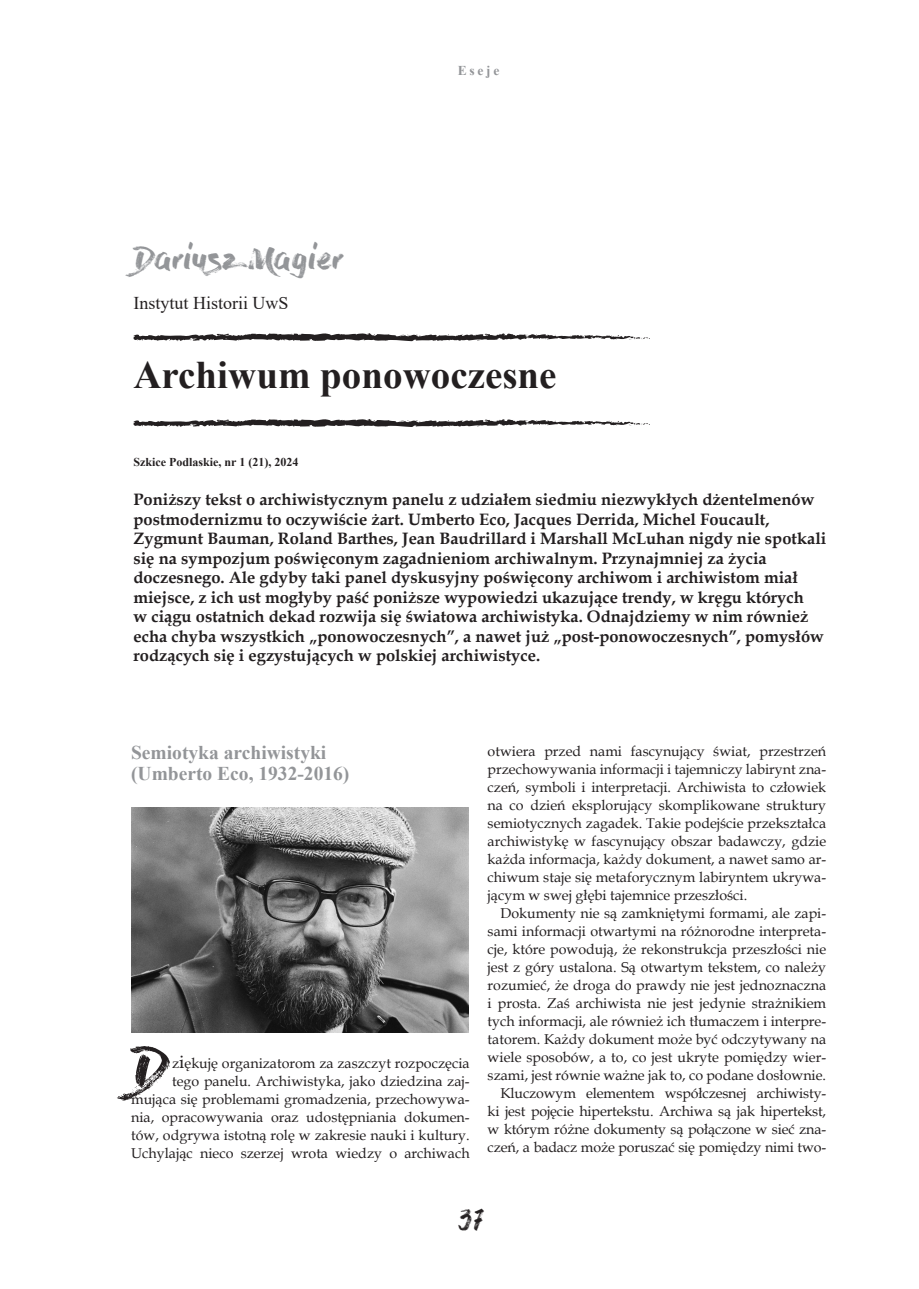
<style>
.page{position:relative;width:919px;height:1289px;background:#fff}
.page>*{position:absolute;margin:0;border:0;box-sizing:border-box;transform-origin:0 0}
.Normalny{font:55.95px "Dry Brush";color:#231f20}
.Tytuł_SZKICE{font:700 39px "Times New Roman";color:#231f20}
.podtytuł_SZKICE{font:31.5px "Dry Brush";letter-spacing:-.02em;color:#939598}
.t1{font:22.5px "Dry Brush";color:#231f20}
.podtytuł_SZKICE-2{font:700 19.5px "Times New Roman";color:#939598}
.Tytuł_SZKICE-2{font:18px "Times New Roman";color:#231f20}
.Normalny-2{font:700 16.5px/19.5px "Book Antiqua";color:#231f20}
.Normalny-3{font:14.25px/18px "Book Antiqua";color:#231f20;text-align:justify}
.t2{font:700 13.5px "Times New Roman";letter-spacing:.2em;color:#939598}
.Domyślnie{font:700 12px "Times New Roman";color:#231f20}
.s1{font-size:18px}
</style>
<div class="page">
<svg style="left:133px;top:333px;width:517px;height:8px"></svg>
<svg style="left:133px;top:419px;width:517px;height:8px"></svg>
<img style="left:131px;top:807px;width:338px;height:225px">
<p class="podtytuł_SZKICE" style="left:133px;top:240px;width:212px">Dariusz Magier</p>
<p class="Tytuł_SZKICE-2" style="left:133px;top:290px;width:157px">Instytut Historii UwS</p>
<p class="t2" style="left:458px;top:60px;width:43px">Eseje</p>
<p class="Tytuł_SZKICE" style="left:133px;top:347px;width:424px">Archiwum ponowoczesne</p>
<p class="Domyślnie" style="left:133px;top:453px;width:166px">Szkice Podlaskie, nr 1 (21), 2024</p>
<p class="Normalny-2" style="left:133px;top:490px;width:682px">Poniższy tekst o archiwistycznym panelu z udziałem siedmiu niezwykłych dżentelmenów postmodernizmu to oczywiście żart. Umberto Eco, Jacques Derrida, Michel Foucault,</p>
<p class="Normalny-2" style="left:133px;top:529px;width:694px">Zygmunt Bauman, Roland Barthes, Jean Baudrillard i Marshall McLuhan nigdy nie spotkali się na sympozjum poświęconym zagadnieniom archiwalnym. Przynajmniej za życia doczesnego. Ale gdyby taki panel dyskusyjny poświęcony archiwom i archiwistom miał miejsce, z ich ust mogłyby paść poniższe wypowiedzi ukazujące trendy, w kręgu których<br>w ciągu ostatnich dekad rozwija się światowa archiwistyka. Odnajdziemy w nim również echa chyba wszystkich „ponowoczesnych”, a nawet już „post-ponowoczesnych”, pomysłów rodzących się i egzystujących w polskiej archiwistyce.</p>
<p class="podtytuł_SZKICE-2" style="left:131px;top:738px;width:197px">Semiotyka archiwistyki</p>
<p class="podtytuł_SZKICE-2" style="left:131px;top:759px;width:220px">(Umberto Eco, 1932-2016)</p>
<p class="Normalny" style="left:131px;top:1034px;width:43px">D</p>
<p class="Normalny-3" style="left:131px;top:1054px;width:340px;text-align:right">z<span class="s1">i</span>ękuję organizatorom za zaszczyt rozpoczęcia<br>tego panelu. Archiwistyka, jako dziedzina zaj&shy;mująca się problemami gromadzenia, przechowywa&shy;nia, opracowywania oraz udostępniania dokumen&shy;tów, odgrywa istotną rolę w zakresie nauki i kultury.<br>Uchylając nieco szerzej wrota wiedzy o archiwach</p>
<p class="Normalny-3" style="left:487px;top:741px;width:340px">otwiera przed nami fascynujący świat, przestrzeń przechowywania informacji i tajemniczy labirynt zna&shy;czeń, symboli i interpretacji. Archiwista to człowiek na co dzień eksplorujący skomplikowane struktury semiotycznych zagadek. Takie podejście przekształca archiwistykę w fascynujący obszar badawczy, gdzie każda informacja, każdy dokument, a nawet samo ar&shy;chiwum staje się metaforycznym labiryntem ukrywa&shy;jącym w swej głębi tajemnice przeszłości.</p>
<p class="Normalny-3" style="left:487px;top:903px;width:340px;text-indent:13px">Dokumenty nie są zamkniętymi formami, ale zapi&shy;sami informacji otwartymi na różnorodne interpreta&shy;cje, które powodują, że rekonstrukcja przeszłości nie jest z góry ustalona. Są otwartym tekstem, co należy rozumieć, że droga do prawdy nie jest jednoznaczna i prosta. Zaś archiwista nie jest jedynie strażnikiem tych informacji, ale również ich tłumaczem i interpre&shy;tatorem. Każdy dokument może być odczytywany na wiele sposobów, a to, co jest ukryte pomiędzy wier&shy;szami, jest równie ważne jak to, co podane dosłownie.</p>
<p class="Normalny-3" style="left:487px;top:1083px;width:340px;text-indent:13px">Kluczowym elementem współczesnej archiwisty&shy;ki jest pojęcie hipertekstu. Archiwa są jak hipertekst, w którym różne dokumenty są połączone w sieć zna&shy;czeń, a badacz może poruszać się pomiędzy nimi two-</p>
<h3 class="t1" style="left:458px;top:1204px;width:28px">37</h3>
</div>
